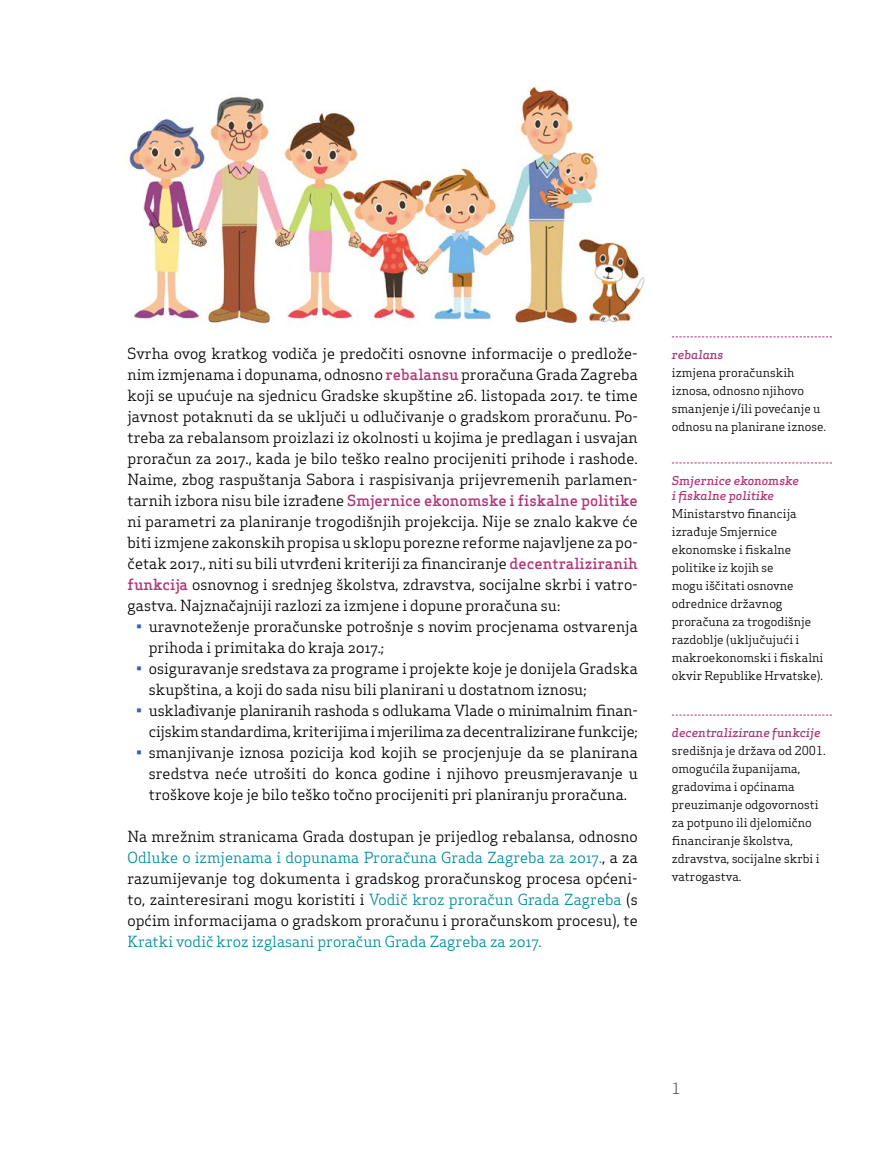
<style>
.page{position:relative;width:893px;height:1170px;background:#fff}
.page>*{position:absolute;margin:0;border:0;box-sizing:border-box;transform-origin:0 0}
.t1{font:15px/21px "Apex Serif";color:#000;text-align:justify}
.t2{font:15px "Apex Serif";color:#008d9b}
.t3{font:15px "Apex Serif";color:#58595b}
.t4{font:12px/18px "Apex Serif";color:#000}
.t5{font:italic 500 12px/15px "Apex Serif";color:#b03779}
.s1{font-weight:500;color:#b03779}
.s2{color:#3363af}
.s3{color:#008d9b}
</style>
<div class="page">
<svg style="left:672px;top:336px;width:160px;height:1px"></svg>
<svg style="left:672px;top:462px;width:160px;height:1px"></svg>
<svg style="left:672px;top:714px;width:160px;height:1px"></svg>
<img style="left:129px;top:86px;width:516px;height:241px">
<p class="t1" style="left:128px;top:342px;width:512px">Svrha ovog kratkog vodiča je predočiti osnovne informacije o predlože&shy;nim izmjenama i dopunama, odnosno <span class="s1">rebalansu</span> proračuna Grada Zagreba koji se upućuje na sjednicu Gradske skupštine 26. listopada 2017. te time javnost potaknuti da se uključi u odlučivanje o gradskom proračunu. Po&shy;treba za rebalansom proizlazi iz okolnosti u kojima je predlagan i usvajan proračun za 2017., kada je bilo teško realno procijeniti prihode i rashode.<br>Naime, zbog raspuštanja Sabora i raspisivanja prijevremenih parlamen&shy;tarnih izbora nisu bile izrađene <span class="s1">Smjernice ekonomske i fiskalne politike </span>ni parametri za planiranje trogodišnjih projekcija. Nije se znalo kakve će biti izmjene zakonskih propisa u sklopu porezne reforme najavljene za po&shy;četak 2017., niti su bili utvrđeni kriteriji za financiranje <span class="s1">decentraliziranih funkcija</span> osnovnog i srednjeg školstva, zdravstva, socijalne skrbi i vatro&shy;gastva. Najznačajniji razlozi za izmjene i dopune proračuna su:</p>
<p class="t1" style="left:149px;top:615px;width:490px;text-indent:-13px"><span class="s2">•</span> uravnoteženje proračunske potrošnje s novim procjenama ostvarenja prihoda i primitaka do kraja 2017.;</p>
<p class="t1" style="left:149px;top:657px;width:490px;text-indent:-13px"><span class="s2">•</span> osiguravanje sredstava za programe i projekte koje je donijela Gradska skupština, a koji do sada nisu bili planirani u dostatnom iznosu;</p>
<p class="t1" style="left:136px;top:699px;width:503px;text-align:right"><span class="s2">•</span> usklađivanje planiranih rashoda s odlukama Vlade o minimalnim finan&shy;cijskim standardima, kriterijima i mjerilima za decentralizirane funkcije;</p>
<p class="t1" style="left:149px;top:741px;width:491px;text-indent:-13px"><span class="s2">•</span> smanjivanje iznosa pozicija kod kojih se procjenjuje da se planirana sredstva neće utrošiti do konca godine i njihovo preusmjeravanje u troškove koje je bilo teško točno procijeniti pri planiranju proračuna.</p>
<p class="t1" style="left:128px;top:825px;width:512px">Na mrežnim stranicama Grada dostupan je prijedlog rebalansa, odnosno <span class="s3">Odluke o izmjenama i dopunama Proračuna Grada Zagreba za 2017.</span>, a za razumijevanje tog dokumenta i gradskog proračunskog procesa općeni&shy;to, zainteresirani mogu koristiti i <span class="s3">Vodič kroz proračun Grada Zagreba</span> (s općim informacijama o gradskom proračunu i proračunskom procesu), te</p>
<p class="t2" style="left:128px;top:931px;width:416px">Kratki vodič kroz izglasani proračun Grada Zagreba za 2017.</p>
<p class="t5" style="left:672px;top:346px;width:53px">rebalans</p>
<p class="t4" style="left:672px;top:363px;width:156px">izmjena proračunskih iznosa, odnosno njihovo smanjenje i/ili povećanje u odnosu na planirane iznose.</p>
<p class="t5" style="left:672px;top:472px;width:129px">Smjernice ekonomske i fiskalne politike</p>
<p class="t4" style="left:672px;top:504px;width:153px">Ministarstvo financija izrađuje Smjernice ekonomske i fiskalne politike iz kojih se<br>mogu iščitati osnovne odrednice državnog proračuna za trogodišnje razdoblje (uključujući i makroekonomski i fiskalni okvir Republike Hrvatske).</p>
<p class="t5" style="left:672px;top:724px;width:150px">decentralizirane funkcije</p>
<p class="t4" style="left:672px;top:741px;width:156px">središnja je država od 2001. omogućila županijama, gradovima i općinama preuzimanje odgovornosti za potpuno ili djelomično financiranje školstva, zdravstva, socijalne skrbi i vatrogastva.</p>
<p class="t3" style="left:672px;top:1078px;width:10px">1</p>
</div>
